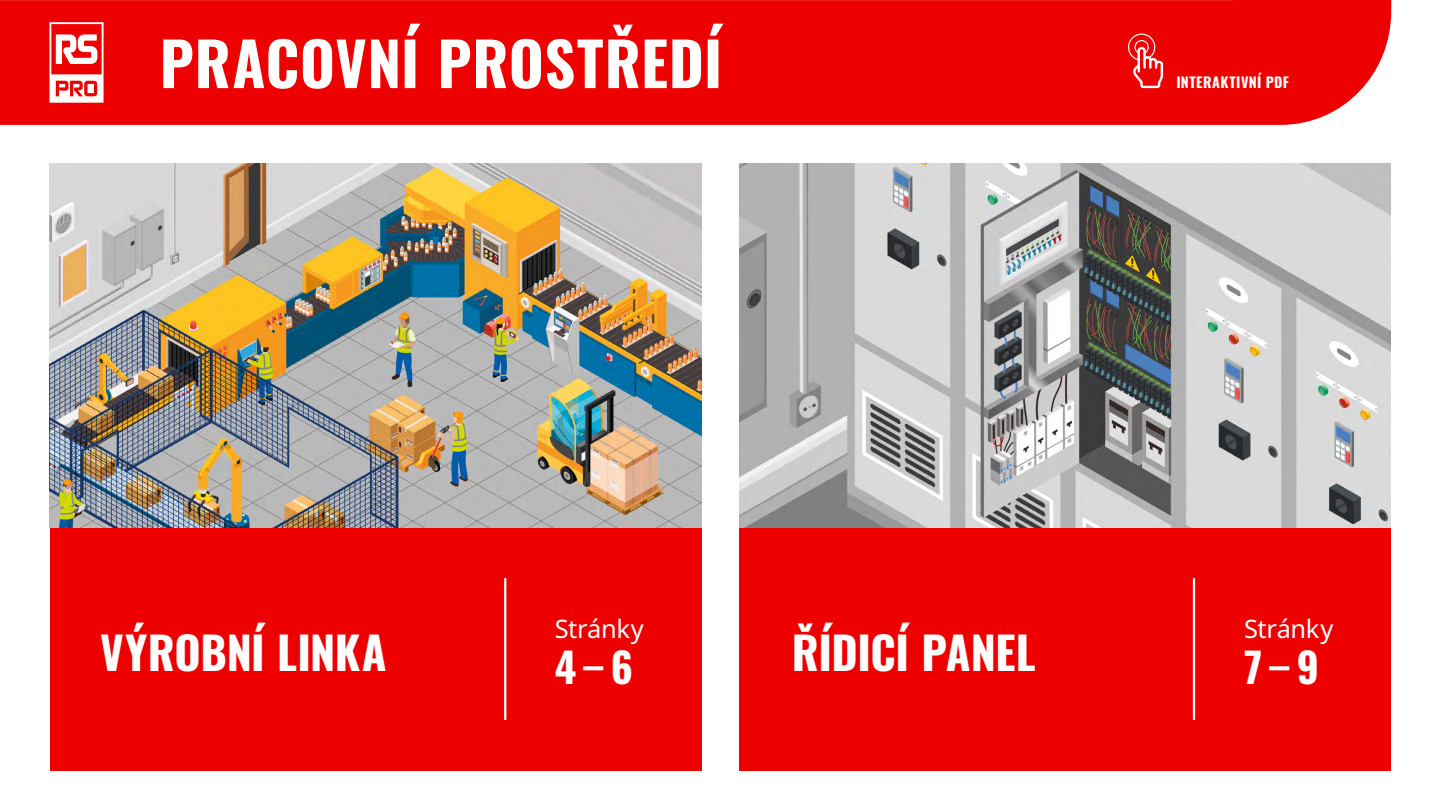
<style>
.page{position:relative;width:1440px;height:810px;background:#fff}
.page>*{position:absolute;margin:0;border:0;box-sizing:border-box;transform-origin:0 0}
.t1{font:700 60px "Oswald";letter-spacing:.01em;color:#fff}
.t2{font:700 45px "Oswald";letter-spacing:-.005em;color:#fff}
.t3{font:700 41.25px "Oswald";color:#fff}
.t4{font:25.42px "Noto Sans";letter-spacing:-.015em;color:#fff}
.t5{font:700 14.25px "Oswald";letter-spacing:.03em;color:#fff}
.s1{font-weight:500}
</style>
<div class="page">
<div style="left:0;top:0;width:1391px;height:125px;background:#ef0000"></div>
<svg style="left:50px;top:22px;width:54px;height:81px"></svg>
<div style="left:50px;top:528px;width:652px;height:242px;background:#ef0000"></div>
<div style="left:739px;top:528px;width:651px;height:242px;background:#ef0000"></div>
<img style="left:740px;top:164px;width:650px;height:364px">
<img style="left:50px;top:164px;width:651px;height:364px">
<hr style="left:1193px;top:578px;width:2px;height:142px;background:#fff">
<hr style="left:504px;top:578px;width:2px;height:142px;background:#fff">
<svg style="left:1128px;top:34px;width:35px;height:54px;background:#f23e3e"></svg>
<h1 class="t1" style="left:160px;top:32px;width:564px">PRACOVNÍ PROSTŘEDÍ</h1>
<p class="t5" style="left:1176px;top:75px;width:114px">INTERAKTIVNÍ PDF</p>
<p class="t4" style="left:555px;top:611px;width:91px">Stránky</p>
<p class="t3" style="left:555px;top:645px;width:80px">4<span class="s1">–</span>6</p>
<p class="t2" style="left:100px;top:629px;width:288px">VÝROBNÍ LINKA</p>
<p class="t2" style="left:792px;top:629px;width:245px">ŘÍDICÍ PANEL</p>
<p class="t4" style="left:1244px;top:611px;width:91px">Stránky</p>
<p class="t3" style="left:1244px;top:645px;width:76px">7<span class="s1">–</span>9</p>
</div>
